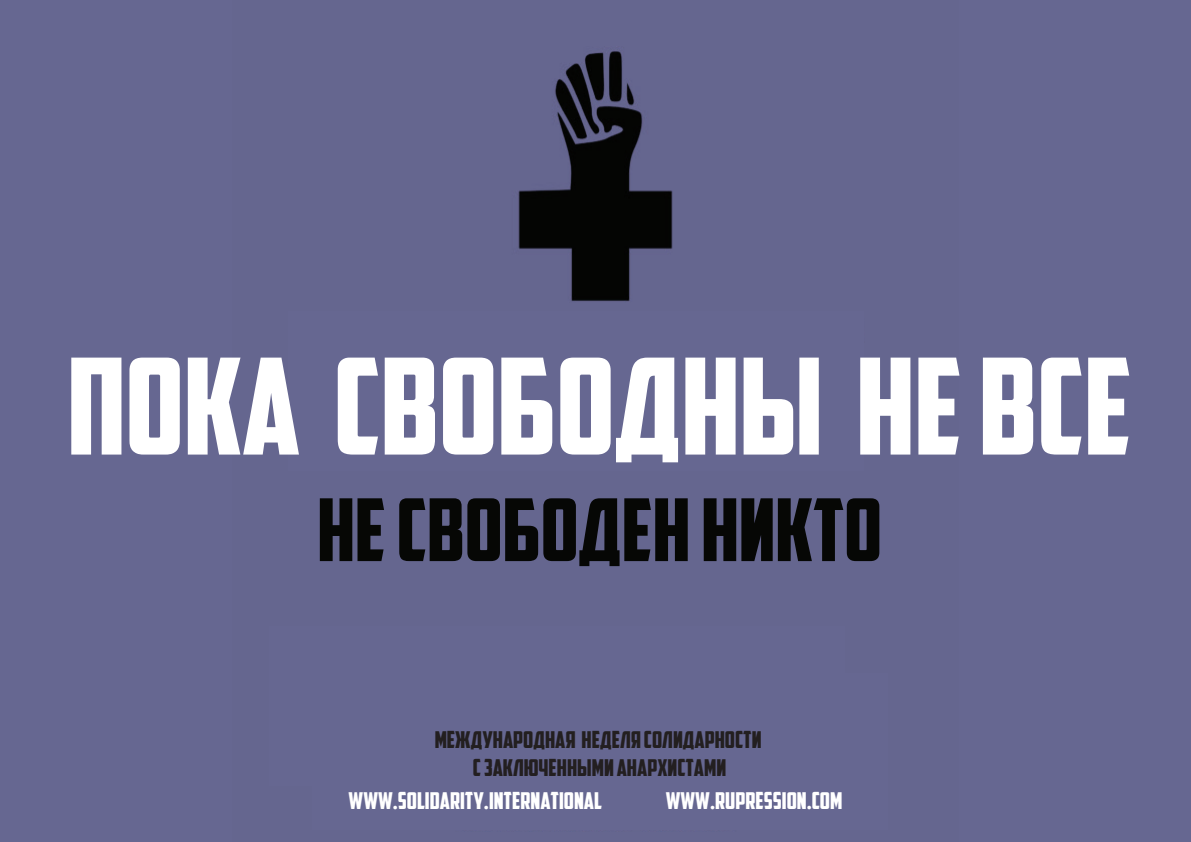
<style>
.page{position:relative;width:1191px;height:842px;background:#666791}
.page>*{position:absolute;margin:0;border:0;box-sizing:border-box;transform-origin:0 0}
.t1{font:133.7px "American Captain Cyrillic";color:#fff}
.t2{font:86.6px "American Captain Cyrillic";color:#060705}
.t3{font:23.3px/28px "American Captain Cyrillic";color:#231f20;text-align:center}
.t4{font:23.3px "American Captain Cyrillic";color:#fff}
</style>
<div class="page">
<img style="left:518px;top:51px;width:155px;height:251px">
<h1 class="t1" style="left:67px;top:336px;width:1066px">ПОКА СВОБОДНЫ НЕ ВСЕ</h1>
<h2 class="t2" style="left:317px;top:484px;width:566px">НЕ СВОБОДЕН НИКТО</h2>
<p class="t3" style="left:435px;top:725px;width:328px">МЕЖДУНАРОДНАЯ НЕДЕЛЯ СОЛИДАРНОСТИ<br>С ЗАКЛЮЧЕННЫМИ АНАРХИСТАМИ</p>
<p class="t4" style="left:348px;top:788px;width:255px">WWW.SOLIDARITY.INTERNATIONAL</p>
<p class="t4" style="left:666px;top:788px;width:178px">WWW.RUPRESSION.COM</p>
</div>
